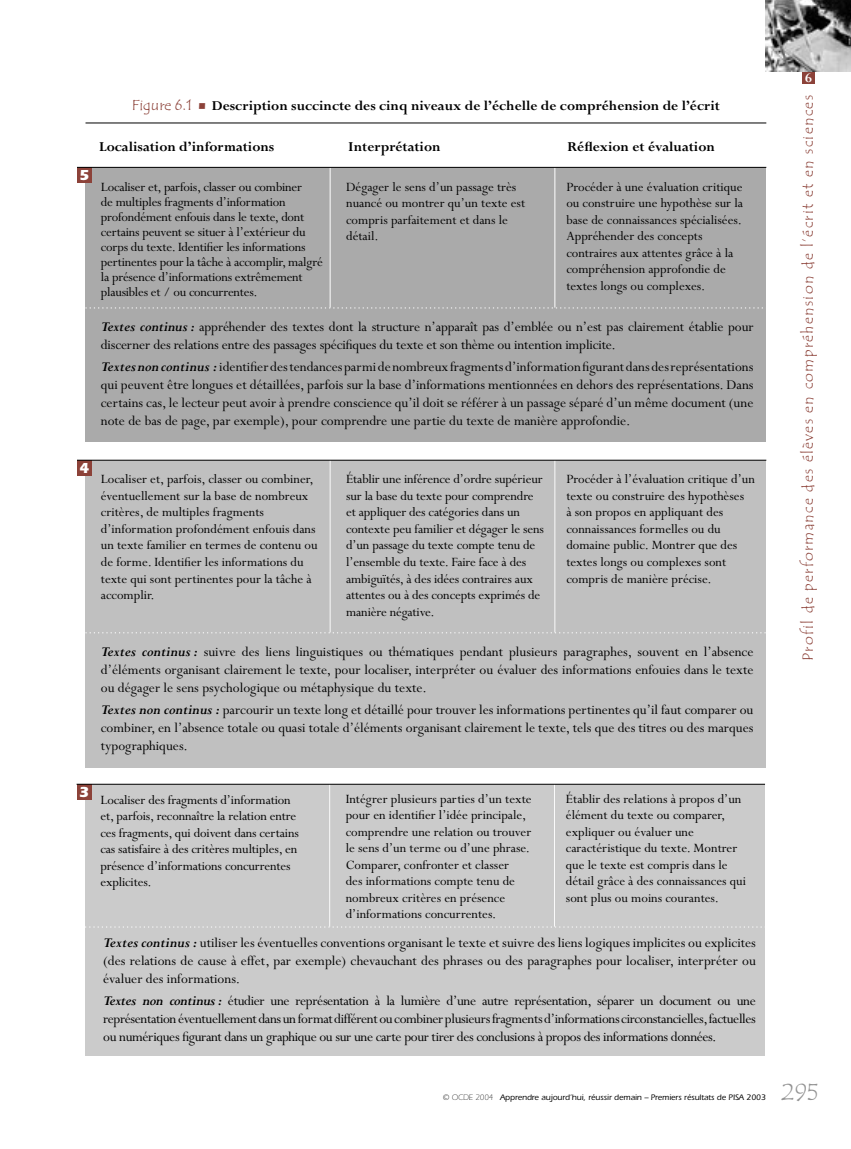
<style>
.page{position:relative;width:851px;height:1149px;background:#fff}
.page>*{position:absolute;margin:0;border:0;box-sizing:border-box;transform-origin:0 0}
.t1{font:24px "Tempus Sans ITC";color:#939393}
.t2{font:15px/18px "Perpetua";letter-spacing:-.01em;color:#000;text-align:justify}
.t3{font:700 15px "Perpetua";color:#000}
.t4{font:15px "Tempus Sans ITC";letter-spacing:.09em;color:#8c4239}
.t5{font:700 15px "Itc Eras";color:#fff}
.t6{font:700 15px "Perpetua";color:#fff}
.t7{font:14.25px/16.5px "Perpetua";color:#000}
.t8{font:500 8.25px "Itc Eras";color:#000}
.s1{font-family:"Tempus Sans ITC";font-weight:400;color:#8c4239}
.s2{font-family:"Itc Eras";font-weight:400;font-size:21px;color:#8c4239}
.s3{font-weight:700;font-style:italic}
.s4{font-weight:300}
</style>
<div class="page">
<div style="left:801px;top:71px;width:13px;height:13px;background:#8c4239"></div>
<img style="left:765px;top:0;width:85px;height:71px">
<div style="left:85px;top:168px;width:681px;height:274px;background:#aaa"></div>
<hr style="left:85px;top:123px;width:681px;height:1px;background:#000">
<div style="left:77px;top:167px;width:15px;height:15px;background:#8c4239"></div>
<svg style="left:85px;top:307px;width:678px;height:1px"></svg>
<hr style="left:330px;top:167px;width:1px;height:140px;background:#fff">
<hr style="left:554px;top:167px;width:1px;height:140px;background:#fff">
<hr style="left:77px;top:167px;width:689px;height:1px;background:#000">
<div style="left:85px;top:460px;width:681px;height:307px;background:#c0c0c0"></div>
<div style="left:77px;top:460px;width:15px;height:15px;background:#8c4239"></div>
<svg style="left:85px;top:632px;width:681px;height:1px"></svg>
<hr style="left:329px;top:460px;width:1px;height:172px;background:#fff">
<hr style="left:554px;top:460px;width:1px;height:172px;background:#fff">
<hr style="left:77px;top:459px;width:689px;height:1px;background:#000">
<div style="left:85px;top:784px;width:680px;height:271px;background:#cbcbcb"></div>
<div style="left:77px;top:784px;width:14px;height:15px;background:#8c4239"></div>
<svg style="left:85px;top:926px;width:677px;height:1px"></svg>
<hr style="left:77px;top:783px;width:688px;height:1px;background:#000">
<hr style="left:329px;top:784px;width:1px;height:142px;background:#fff">
<hr style="left:554px;top:784px;width:1px;height:142px;background:#fff">
<p class="t3" style="left:132px;top:98px;width:589px"><span class="s1">Figure 6.1</span> <span class="s2">•</span> Description succincte des cinq niveaux de l’échelle de compréhension de l’écrit</p>
<p class="t5" style="left:79px;top:166px;width:12px">5</p>
<p class="t3" style="left:99px;top:138px;width:177px">Localisation d’informations</p>
<p class="t3" style="left:348px;top:138px;width:94px">Interprétation</p>
<p class="t3" style="left:567px;top:138px;width:149px">Réflexion et évaluation</p>
<p class="t7" style="left:101px;top:180px;width:223px;line-height:15px">Localiser et, parfois, classer ou combiner<br>de multiples fragments d’information profondément enfouis dans le texte, dont certains peuvent se situer à l’extérieur du corps du texte. Identifier les informations pertinentes pour la tâche à accomplir, malgré la présence d’informations extrêmement plausibles et / ou concurrentes.</p>
<p class="t7" style="left:346px;top:179px;width:180px">Dégager le sens d’un passage très nuancé ou montrer qu’un texte est compris parfaitement et dans le détail.</p>
<p class="t7" style="left:566px;top:179px;width:178px">Procéder à une évaluation critique ou construire une hypothèse sur la base de connaissances spécialisées.<br>Appréhender des concepts contraires aux attentes grâce à la compréhension approfondie de textes longs ou complexes.</p>
<p class="t2" style="left:101px;top:318px;width:654px"><span class="s3">Textes continus :</span> appréhender des textes dont la structure n’apparaît pas d’emblée ou n’est pas clairement établie pour discerner des relations entre des passages spécifiques du texte et son thème ou intention implicite.</p>
<p class="t2" style="left:101px;top:358px;width:654px"><span class="s3">Textes non continus :</span> identifier des tendances parmi de nombreux fragments d’information figurant dans des représentations qui peuvent être longues et détaillées, parfois sur la base d’informations mentionnées en dehors des représentations. Dans certains cas, le lecteur peut avoir à prendre conscience qu’il doit se référer à un passage séparé d’un même document (une note de bas de page, par exemple), pour comprendre une partie du texte de manière approfondie.</p>
<p class="t5" style="left:79px;top:459px;width:12px">4</p>
<p class="t7" style="left:101px;top:471px;width:218px">Localiser et, parfois, classer ou combiner, éventuellement sur la base de nombreux critères, de multiples fragments d’information profondément enfouis dans un texte familier en termes de contenu ou de forme. Identifier les informations du texte qui sont pertinentes pour la tâche à accomplir.</p>
<p class="t7" style="left:346px;top:471px;width:199px">Établir une inférence d’ordre supérieur sur la base du texte pour comprendre et appliquer des catégories dans un contexte peu familier et dégager le sens d’un passage du texte compte tenu de l’ensemble du texte. Faire face à des ambiguïtés, à des idées contraires aux attentes ou à des concepts exprimés de manière négative.</p>
<p class="t7" style="left:566px;top:471px;width:190px">Procéder à l’évaluation critique d’un texte ou construire des hypothèses<br>à son propos en appliquant des connaissances formelles ou du domaine public. Montrer que des textes longs ou complexes sont compris de manière précise.</p>
<p class="t2" style="left:101px;top:642px;width:654px"><span class="s3">Textes continus :</span> suivre des liens linguistiques ou thématiques pendant plusieurs paragraphes, souvent en l’absence d’éléments organisant clairement le texte, pour localiser, interpréter ou évaluer des informations enfouies dans le texte ou dégager le sens psychologique ou métaphysique du texte.</p>
<p class="t2" style="left:101px;top:701px;width:654px"><span class="s3">Textes non continus :</span> parcourir un texte long et détaillé pour trouver les informations pertinentes qu’il faut comparer ou combiner, en l’absence totale ou quasi totale d’éléments organisant clairement le texte, tels que des titres ou des marques typographiques.</p>
<p class="t7" style="left:100px;top:791px;width:200px;text-indent:-22px"><sup>3</sup> Localiser des fragments d’information et, parfois, reconnaître la relation entre ces fragments, qui doivent dans certains cas satisfaire à des critères multiples, en présence d’informations concurrentes explicites.</p>
<p class="t7" style="left:345px;top:790px;width:187px">Intégrer plusieurs parties d’un texte pour en identifier l’idée principale, comprendre une relation ou trouver le sens d’un terme ou d’une phrase.<br>Comparer, confronter et classer<br>des informations compte tenu de nombreux critères en présence d’informations concurrentes.</p>
<p class="t7" style="left:566px;top:790px;width:182px">Établir des relations à propos d’un élément du texte ou comparer, expliquer ou évaluer une caractéristique du texte. Montrer que le texte est compris dans le détail grâce à des connaissances qui sont plus ou moins courantes.</p>
<p class="t2" style="left:103px;top:934px;width:654px"><span class="s3">Textes continus :</span> utiliser les éventuelles conventions organisant le texte et suivre des liens logiques implicites ou explicites (des relations de cause à effet, par exemple) chevauchant des phrases ou des paragraphes pour localiser, interpréter ou évaluer des informations.</p>
<p class="t2" style="left:103px;top:992px;width:654px"><span class="s3">Textes non continus :</span> étudier une représentation à la lumière d’une autre représentation, séparer un document ou une représentation éventuellement dans un format différent ou combiner plusieurs fragments d’informations circonstancielles, factuelles ou numériques figurant dans un graphique ou sur une carte pour tirer des conclusions à propos des informations données.</p>
<p class="t6" style="left:804px;top:69px;width:8px">6</p>
<p class="t4" style="left:798px;top:660px;width:567px;rotate:-90deg">Profil de performance des élèves en compréhension de l’écrit et en sciences</p>
<p class="t8" style="left:443px;top:1092px;width:324px"><span class="s4">© OCDE 2004</span> Apprendre aujourd’hui, réussir demain – Premiers résultats de PISA 2003</p>
<h1 class="t1" style="left:781px;top:1075px;width:39px">295</h1>
</div>
